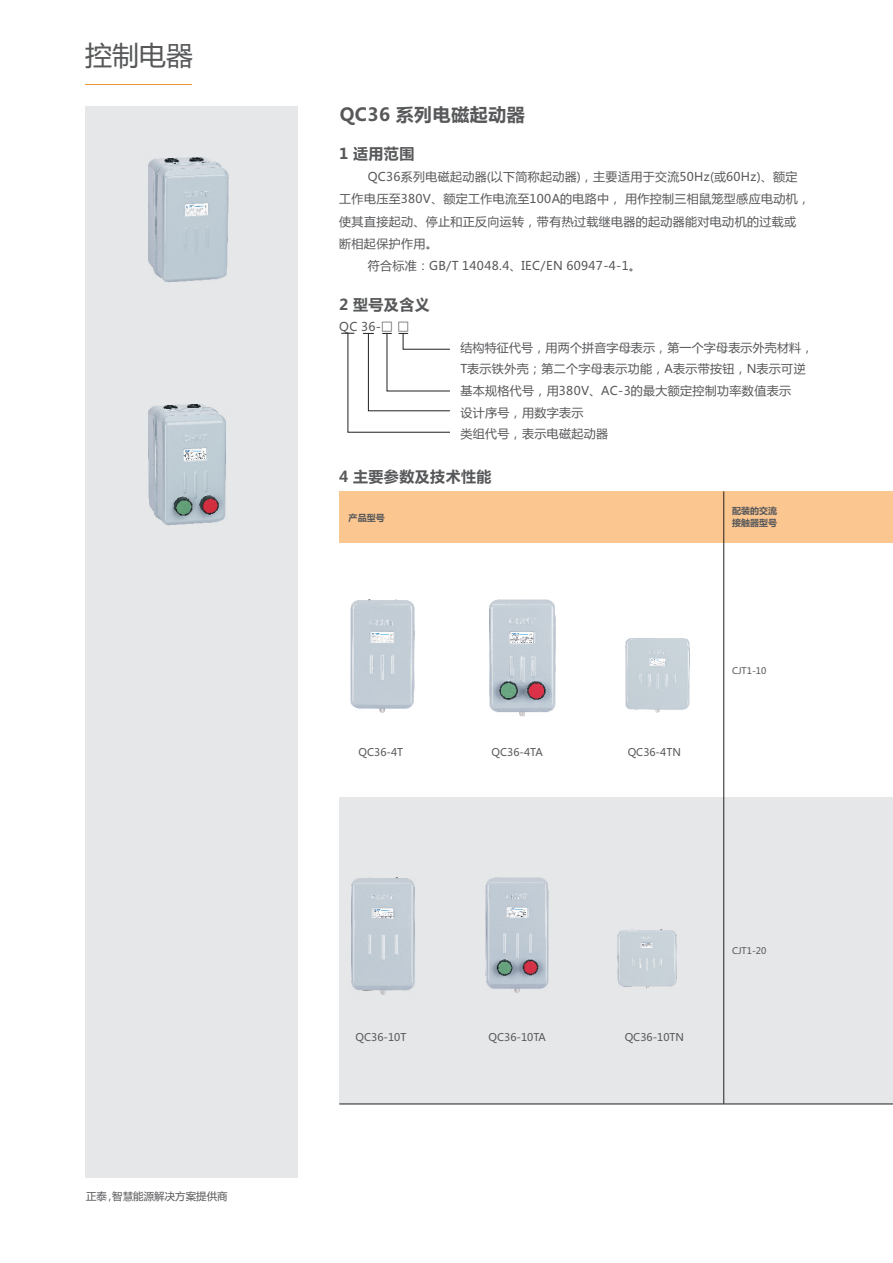
<style>
.page{position:relative;width:893px;height:1263px;background:#fff}
.page>*{position:absolute;margin:0;border:0;box-sizing:border-box;transform-origin:0 0}
.t1{font:27px "Microsoft Ya Hei";color:#57585a}
.t2{font:700 18px "Microsoft Ya Hei";letter-spacing:.03em;color:#57585a}
.t3{font:700 15px "Microsoft Ya Hei";letter-spacing:.03em;color:#57585a}
.t4{font:12px/21.8px "Microsoft Ya Hei";letter-spacing:.03em;color:#57585a}
.t5{font:10.5px "Microsoft Ya Hei";color:#57585a}
.t6{font:700 9px/11.9px "Microsoft Ya Hei";color:#57585a}
.t7{font:9px "Microsoft Ya Hei";color:#57585a}
.s1{font-family:"Sim Hei"}
</style>
<div class="page">
<div style="left:339px;top:798px;width:554px;height:306px;background:#e6e7e9"></div>
<div style="left:339px;top:491px;width:554px;height:51px;background:#fcc691"></div>
<div style="left:85px;top:106px;width:213px;height:1071px;background:#e6e7e9"></div>
<hr style="left:85px;top:84px;width:106px;height:1px;background:#ed963b">
<svg style="left:341px;top:333px;width:109px;height:100px"></svg>
<hr style="left:339px;top:1103px;width:554px;height:1px;background:#231f20">
<hr style="left:723px;top:491px;width:1px;height:613px;background:#231f20">
<img style="left:149px;top:157px;width:80px;height:125px">
<img style="left:149px;top:404px;width:77px;height:121px">
<img style="left:351px;top:600px;width:63px;height:113px">
<img style="left:626px;top:638px;width:64px;height:74px">
<img style="left:351px;top:877px;width:64px;height:117px">
<img style="left:485px;top:877px;width:64px;height:116px">
<img style="left:617px;top:929px;width:60px;height:59px">
<img style="left:489px;top:600px;width:66px;height:117px">
<h1 class="t1" style="left:85px;top:43px;width:109px">控制电器</h1>
<p class="t5" style="left:86px;top:1192px;width:143px">正泰，智慧能源解决方案提供商</p>
<h2 class="t2" style="left:340px;top:106px;width:187px">QC36 系列电磁起动器</h2>
<p class="t3" style="left:339px;top:147px;width:77px">1 适用范围</p>
<p class="t4" style="left:368px;top:167px;width:431px">QC36系列电磁起动器(以下简称起动器)，主要适用于交流50Hz(或60Hz)、额定</p>
<p class="t4" style="left:339px;top:189px;width:472px">工作电压至380V、额定工作电流至100A的电路中， 用作控制三相鼠笼型感应电动机，</p>
<p class="t4" style="left:339px;top:211px;width:458px">使其直接起动、停止和正反向运转，带有热过载继电器的起动器能对电动机的过载或</p>
<p class="t4" style="left:339px;top:234px;width:100px">断相起保护作用。</p>
<p class="t4" style="left:368px;top:256px;width:275px">符合标准：GB/T 14048.4、IEC/EN 60947-4-1。</p>
<p class="t3" style="left:339px;top:298px;width:92px">2 型号及含义</p>
<p class="t4" style="left:339px;top:317px;width:72px">QC 36-<span class="s1">□ □</span></p>
<p class="t4" style="left:460px;top:337px;width:354px">结构特征代号，用两个拼音字母表示，第一个字母表示外壳材料，<br>T表示铁外壳；第二个字母表示功能，A表示带按钮，N表示可逆基本规格代号，用380V、AC-3的最大额定控制功率数值表示<br>设计序号，用数字表示<br>类组代号，表示电磁起动器</p>
<p class="t3" style="left:339px;top:470px;width:154px">4 主要参数及技术性能</p>
<p class="t6" style="left:349px;top:512px;width:37px">产品型号</p>
<p class="t6" style="left:732px;top:506px;width:46px">配装的交流接触器型号</p>
<p class="t5" style="left:359px;top:747px;width:46px">QC36-4T</p>
<p class="t5" style="left:492px;top:747px;width:53px">QC36-4TA</p>
<p class="t5" style="left:628px;top:747px;width:55px">QC36-4TN</p>
<p class="t7" style="left:732px;top:666px;width:36px">CJT1-10</p>
<p class="t5" style="left:356px;top:1032px;width:52px">QC36-10T</p>
<p class="t5" style="left:489px;top:1032px;width:59px">QC36-10TA</p>
<p class="t5" style="left:625px;top:1032px;width:61px">QC36-10TN</p>
<p class="t7" style="left:732px;top:947px;width:36px">CJT1-20</p>
</div>
